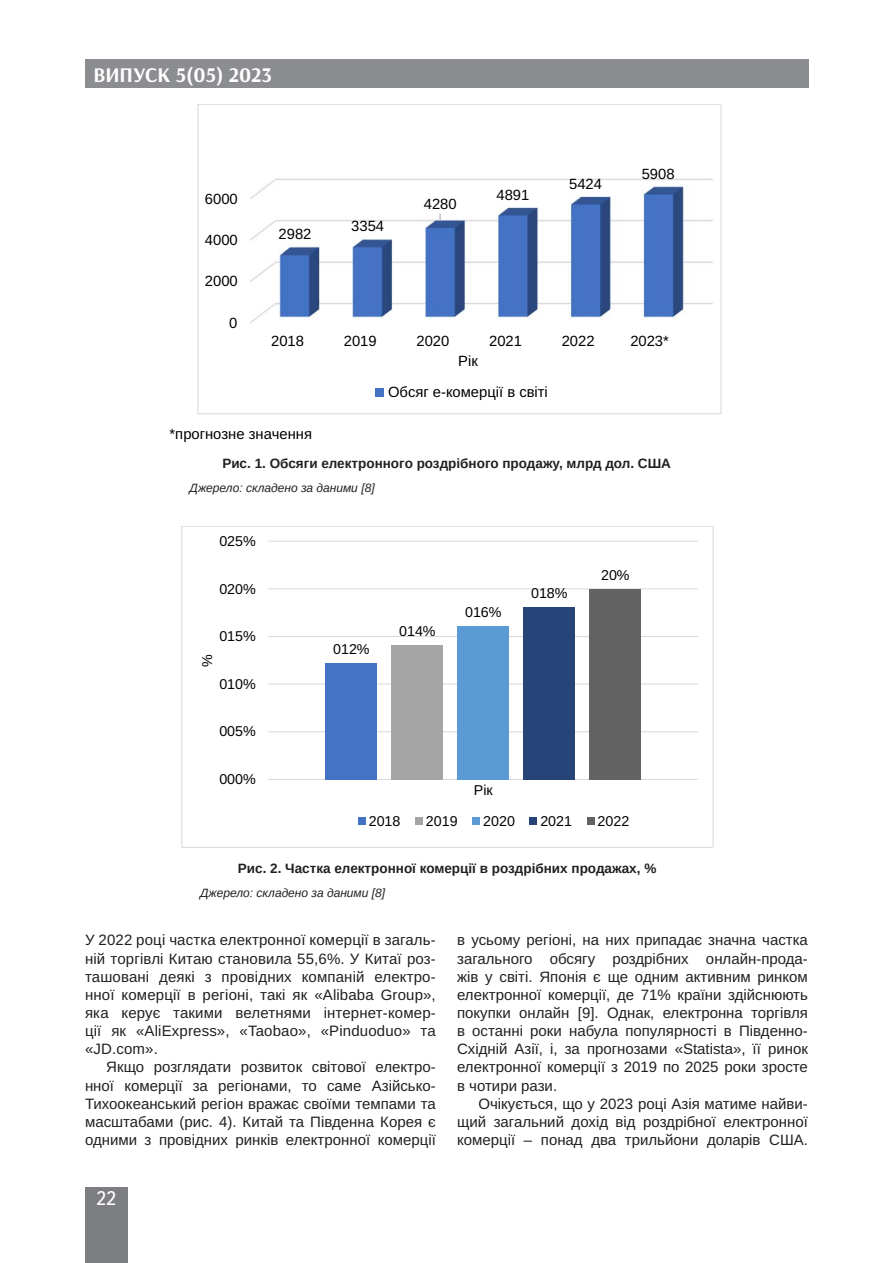
<style>
.page{position:relative;width:893px;height:1263px;background:#fff}
.page>*{position:absolute;margin:0;border:0;box-sizing:border-box;transform-origin:0 0}
.t1{font:700 21px "Arsenal";color:#fff}
.t2{font:19.5px "Ukrainian Text";color:#fff}
.Текст_основной_G{font:15px/18.1px "Arimo";color:#231f20;text-align:justify}
.t3{font:14.85px/31.7px "Arimo";color:#000;text-align:center}
.t4{font:14.25px "Arimo Roman";color:#000}
.Рисунок{font:700 13.5px "Arimo";color:#231f20}
.Джерело{font:italic 12px "Arimo";color:#231f20}
</style>
<div class="page">
<div style="left:85px;top:1186px;width:43px;height:76px;background:#7c7e81"></div>
<div style="left:85px;top:60px;width:723px;height:28px;background:#8b8d90"></div>
<img style="left:250px;top:178px;width:463px;height:145px">
<div style="left:376px;top:389px;width:8px;height:8px;background:#4472c4"></div>
<div style="left:197px;top:104px;width:524px;height:310px;border:1px solid #d9d9d9"></div>
<hr style="left:268px;top:779px;width:430px;height:1px;background:#d9d9d9">
<hr style="left:268px;top:731px;width:430px;height:1px;background:#d9d9d9">
<hr style="left:268px;top:683px;width:430px;height:2px;background:#d9d9d9">
<hr style="left:268px;top:636px;width:430px;height:1px;background:#d9d9d9">
<hr style="left:268px;top:588px;width:430px;height:1px;background:#d9d9d9">
<hr style="left:268px;top:541px;width:430px;height:1px;background:#d9d9d9">
<div style="left:325px;top:663px;width:52px;height:116px;background:#4472c4"></div>
<div style="left:391px;top:645px;width:52px;height:134px;background:#a5a5a5"></div>
<div style="left:457px;top:626px;width:52px;height:153px;background:#5b9bd5"></div>
<div style="left:523px;top:607px;width:52px;height:172px;background:#264478"></div>
<div style="left:589px;top:589px;width:52px;height:190px;background:#636363"></div>
<div style="left:358px;top:817px;width:8px;height:8px;background:#4472c4"></div>
<div style="left:415px;top:817px;width:8px;height:8px;background:#a5a5a5"></div>
<div style="left:473px;top:817px;width:7px;height:8px;background:#5b9bd5"></div>
<div style="left:530px;top:817px;width:7px;height:8px;background:#264478"></div>
<div style="left:587px;top:817px;width:7px;height:8px;background:#636363"></div>
<h1 class="t1" style="left:93px;top:62px;width:180px">ВИПУСК 5(05) 2023</h1>
<p class="t3" style="left:205px;top:184px;width:34px">6000</p>
<p class="t3" style="left:205px;top:225px;width:34px">4000</p>
<p class="t3" style="left:205px;top:266px;width:34px">2000</p>
<p class="t3" style="left:229px;top:307px;width:10px">0</p>
<p class="t3" style="left:279px;top:218px;width:34px">2982</p>
<p class="t3" style="left:351px;top:211px;width:34px">3354</p>
<p class="t3" style="left:424px;top:188px;width:34px">4280</p>
<p class="t3" style="left:496px;top:179px;width:34px">4891</p>
<p class="t3" style="left:569px;top:168px;width:34px">5424</p>
<p class="t3" style="left:642px;top:158px;width:34px">5908</p>
<p class="t3" style="left:271px;top:325px;width:34px">2018</p>
<p class="t3" style="left:344px;top:325px;width:34px">2019</p>
<p class="t3" style="left:416px;top:325px;width:34px">2020</p>
<p class="t3" style="left:489px;top:325px;width:34px">2021</p>
<p class="t3" style="left:562px;top:325px;width:34px">2022</p>
<p class="t3" style="left:630px;top:325px;width:40px">2023*</p>
<p class="t3" style="left:170px;top:418px;width:144px">*прогнозне значення</p>
<p class="t3" style="left:388px;top:345px;width:161px">Рік<br>Обсяг е-комерції в світі</p>
<p class="Рисунок" style="left:222px;top:454px;width:450px">Рис. 1. Обсяги електронного роздрібного продажу, млрд дол. США</p>
<p class="Джерело" style="left:190px;top:479px;width:187px">Джерело: складено за даними [8]</p>
<p class="t4" style="left:219px;top:531px;width:38px">025%</p>
<p class="t4" style="left:219px;top:579px;width:38px">020%</p>
<p class="t4" style="left:219px;top:626px;width:38px">015%</p>
<p class="t4" style="left:197px;top:667px;width:14px;rotate:-90deg">%</p>
<p class="t4" style="left:219px;top:674px;width:38px">010%</p>
<p class="t4" style="left:219px;top:721px;width:38px">005%</p>
<p class="t4" style="left:219px;top:769px;width:38px">000%</p>
<p class="t4" style="left:333px;top:639px;width:38px">012%</p>
<p class="t4" style="left:399px;top:621px;width:38px">014%</p>
<p class="t4" style="left:465px;top:602px;width:38px">016%</p>
<p class="t4" style="left:531px;top:583px;width:38px">018%</p>
<p class="t4" style="left:601px;top:565px;width:30px">20%</p>
<p class="t4" style="left:474px;top:780px;width:20px">Рік</p>
<p class="t4" style="left:369px;top:811px;width:33px">2018</p>
<p class="t4" style="left:426px;top:811px;width:33px">2019</p>
<p class="t4" style="left:483px;top:811px;width:33px">2020</p>
<p class="t4" style="left:540px;top:811px;width:33px">2021</p>
<p class="t4" style="left:598px;top:811px;width:33px">2022</p>
<p class="Рисунок" style="left:238px;top:859px;width:420px">Рис. 2. Частка електронної комерції в роздрібних продажах, %</p>
<p class="Джерело" style="left:200px;top:884px;width:187px">Джерело: складено за даними [8]</p>
<p class="Текст_основной_G" style="left:85px;top:931px;width:352px">У 2022 році частка електронної комерції в загаль&shy;ній торгівлі Китаю становила 55,6%. У Китаї роз&shy;ташовані деякі з провідних компаній електро&shy;нної комерції в регіоні, такі як «Alibaba Group», яка керує такими велетнями інтернет-комер&shy;ції як «AliExpress», «Taobao», «Pinduoduo» та «JD.com».</p>
<p class="Текст_основной_G" style="left:85px;top:1058px;width:352px;text-indent:21px">Якщо розглядати розвиток світової електро&shy;нної комерції за регіонами, то саме Азійсько-Тихоокеанський регіон вражає своїми темпами та масштабами (рис. 4). Китай та Південна Корея є одними з провідних ринків електронної комерції</p>
<h2 class="t2" style="left:96px;top:1188px;width:22px">22</h2>
<p class="Текст_основной_G" style="left:457px;top:931px;width:352px">в усьому регіоні, на них припадає значна частка загального обсягу роздрібних онлайн-прода&shy;жів у світі. Японія є ще одним активним ринком електронної комерції, де 71% країни здійснюють покупки онлайн [9]. Однак, електронна торгівля в останні роки набула популярності в Південно-Східній Азії, і, за прогнозами «Statista», її ринок електронної комерції з 2019 по 2025 роки зросте в чотири рази.</p>
<p class="Текст_основной_G" style="left:457px;top:1095px;width:352px;text-indent:21px">Очікується, що у 2023 році Азія матиме найви&shy;щий загальний дохід від роздрібної електронної комерції – понад два трильйони доларів США.</p>
</div>
